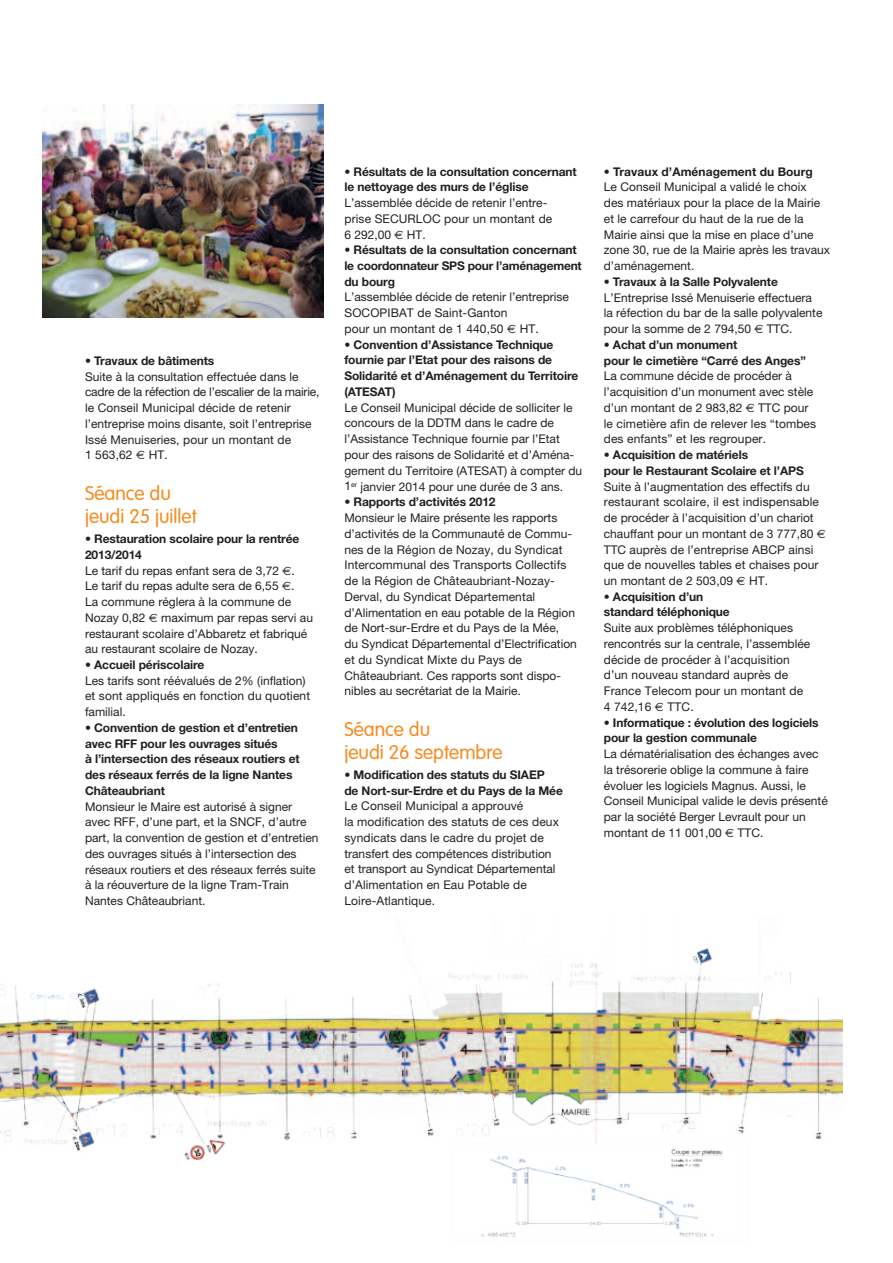
<style>
.page{position:relative;width:893px;height:1263px;background:#fff}
.page>*{position:absolute;margin:0;border:0;box-sizing:border-box;transform-origin:0 0}
.t1{font:300 19.5px/23.2px "VAG Rounded";color:#f68b1f}
.t2{font:12px/15.8px "Helvetica Neue";color:#231f20}
.t3{font:700 12px/15.8px "Helvetica Neue";letter-spacing:-.01em;color:#231f20}
.s1{font-family:"Euro Sans"}
.s2{font-weight:700}
</style>
<div class="page">
<img style="left:0;top:948px;width:842px;height:213px">
<div style="left:419px;top:1146px;width:435px;height:117px;background:#fff"></div>
<img style="left:447px;top:1142px;width:305px;height:95px">
<img style="left:43px;top:105px;width:280px;height:213px">
<p class="t3" style="left:85px;top:353px;width:131px">• Travaux de bâtiments</p>
<p class="t2" style="left:85px;top:368px;width:236px">Suite à la consultation effectuée dans le cadre de la réfection de l’escalier de la mairie, le Conseil Municipal décide de retenir l’entreprise moins disante, soit l’entreprise Issé Menuiseries, pour un montant de<br>1 563,62 <span class="s1">€</span> HT.</p>
<h1 class="t1" style="left:85px;top:481px;width:113px">Séance du jeudi 25 juillet</h1>
<p class="t2" style="left:85px;top:531px;width:229px"><span class="s2">• Restauration scolaire pour la rentrée 2013/2014<br></span>Le tarif du repas enfant sera de 3,72 <span class="s1">€</span>.<br>Le tarif du repas adulte sera de 6,55 <span class="s1">€</span>.<br>La commune réglera à la commune de Nozay 0,82 <span class="s1">€</span> maximum par repas servi au restaurant scolaire d’Abbaretz et fabriqué au restaurant scolaire de Nozay.</p>
<p class="t3" style="left:85px;top:657px;width:121px">• Accueil périscolaire</p>
<p class="t2" style="left:85px;top:672px;width:227px">Les tarifs sont réévalués de 2% (inflation) et sont appliqués en fonction du quotient familial.</p>
<p class="t3" style="left:85px;top:719px;width:216px">• Convention de gestion et d’entretien avec RFF pour les ouvrages situés<br>à l’intersection des réseaux routiers et des réseaux ferrés de la ligne Nantes Châteaubriant</p>
<p class="t2" style="left:85px;top:798px;width:235px">Monsieur le Maire est autorisé à signer avec RFF, d’une part, et la SNCF, d’autre part, la convention de gestion et d’entretien des ouvrages situés à l’intersection des réseaux routiers et des réseaux ferrés suite à la réouverture de la ligne Tram-Train Nantes Châteaubriant.</p>
<p class="t3" style="left:344px;top:163px;width:234px">• Résultats de la consultation concernant le nettoyage des murs de l’église</p>
<p class="t2" style="left:344px;top:195px;width:209px">L’assemblée décide de retenir l’entre&shy;prise SECURLOC pour un montant de<br>6 292,00 <span class="s1">€</span> HT.</p>
<p class="t3" style="left:344px;top:242px;width:239px">• Résultats de la consultation concernant le coordonnateur SPS pour l’aménagement du bourg</p>
<p class="t2" style="left:344px;top:289px;width:226px">L’assemblée décide de retenir l’entreprise<br>SOCOPIBAT de Saint-Ganton<br>pour un montant de 1 440,50 <span class="s1">€</span> HT.</p>
<p class="t3" style="left:344px;top:336px;width:235px">• Convention d’Assistance Technique fournie par l’Etat pour des raisons de<br>Solidarité et d’Aménagement du Territoire (ATESAT)</p>
<p class="t2" style="left:344px;top:399px;width:239px">Le Conseil Municipal décide de solliciter le concours de la DDTM dans le cadre de l’Assistance Technique fournie par l’Etat pour des raisons de Solidarité et d’Aména&shy;gement du Territoire (ATESAT) à compter du 1<sup>er</sup> janvier 2014 pour une durée de 3 ans.</p>
<p class="t3" style="left:344px;top:494px;width:153px">• Rapports d’activités 2012</p>
<p class="t2" style="left:344px;top:510px;width:234px">Monsieur le Maire présente les rapports d’activités de la Communauté de Commu&shy;nes de la Région de Nozay, du Syndicat Intercommunal des Transports Collectifs de la Région de Châteaubriant-Nozay-Derval, du Syndicat Départemental d’Alimentation en eau potable de la Région de Nort-sur-Erdre et du Pays de la Mée,<br>du Syndicat Départemental d’Electrification et du Syndicat Mixte du Pays de Châteaubriant. Ces rapports sont dispo&shy;nibles au secrétariat de la Mairie.</p>
<h1 class="t1" style="left:344px;top:717px;width:160px">Séance du<br>jeudi 26 septembre</h1>
<p class="t3" style="left:344px;top:766px;width:220px">• Modification des statuts du SIAEP<br>de Nort-sur-Erdre et du Pays de la Mée</p>
<p class="t2" style="left:344px;top:798px;width:216px">Le Conseil Municipal a approuvé<br>la modification des statuts de ces deux syndicats dans le cadre du projet de transfert des compétences distribution et transport au Syndicat Départemental d’Alimentation en Eau Potable de Loire-Atlantique.</p>
<p class="t3" style="left:604px;top:163px;width:211px">• Travaux d’Aménagement du Bourg</p>
<p class="t2" style="left:604px;top:179px;width:228px">Le Conseil Municipal a validé le choix<br>des matériaux pour la place de la Mairie et le carrefour du haut de la rue de la Mairie ainsi que la mise en place d’une zone 30, rue de la Mairie après les travaux d’aménagement.</p>
<p class="t3" style="left:604px;top:273px;width:176px">• Travaux à la Salle Polyvalente</p>
<p class="t2" style="left:604px;top:289px;width:220px">L’Entreprise Issé Menuiserie effectuera la réfection du bar de la salle polyvalente pour la somme de 2 794,50 <span class="s1">€</span> TTC.</p>
<p class="t3" style="left:604px;top:336px;width:204px">• Achat d’un monument<br>pour le cimetière “Carré des Anges”</p>
<p class="t2" style="left:604px;top:368px;width:214px">La commune décide de procéder à l’acquisition d’un monument avec stèle d’un montant de 2 983,82 <span class="s1">€</span> TTC pour le cimetière afin de relever les “tombes des enfants” et les regrouper.</p>
<p class="t3" style="left:604px;top:447px;width:202px">• Acquisition de matériels<br>pour le Restaurant Scolaire et l’APS</p>
<p class="t2" style="left:604px;top:478px;width:223px">Suite à l’augmentation des effectifs du restaurant scolaire, il est indispensable de procéder à l’acquisition d’un chariot chauffant pour un montant de 3 777,80 <span class="s1">€ </span>TTC auprès de l’entreprise ABCP ainsi que de nouvelles tables et chaises pour un montant de 2 503,09 <span class="s1">€</span> HT.</p>
<p class="t3" style="left:604px;top:588px;width:128px">• Acquisition d’un standard téléphonique</p>
<p class="t2" style="left:604px;top:620px;width:208px">Suite aux problèmes téléphoniques rencontrés sur la centrale, l’assemblée décide de procéder à l’acquisition d’un nouveau standard auprès de<br>France Telecom pour un montant de<br>4 742,16 <span class="s1">€</span> TTC.</p>
<p class="t3" style="left:604px;top:714px;width:216px">• Informatique : évolution des logiciels pour la gestion communale</p>
<p class="t2" style="left:604px;top:746px;width:226px">La dématérialisation des échanges avec la trésorerie oblige la commune à faire évoluer les logiciels Magnus. Aussi, le Conseil Municipal valide le devis présenté par la société Berger Levrault pour un montant de 11 001,00 <span class="s1">€</span> TTC.</p>
</div>
